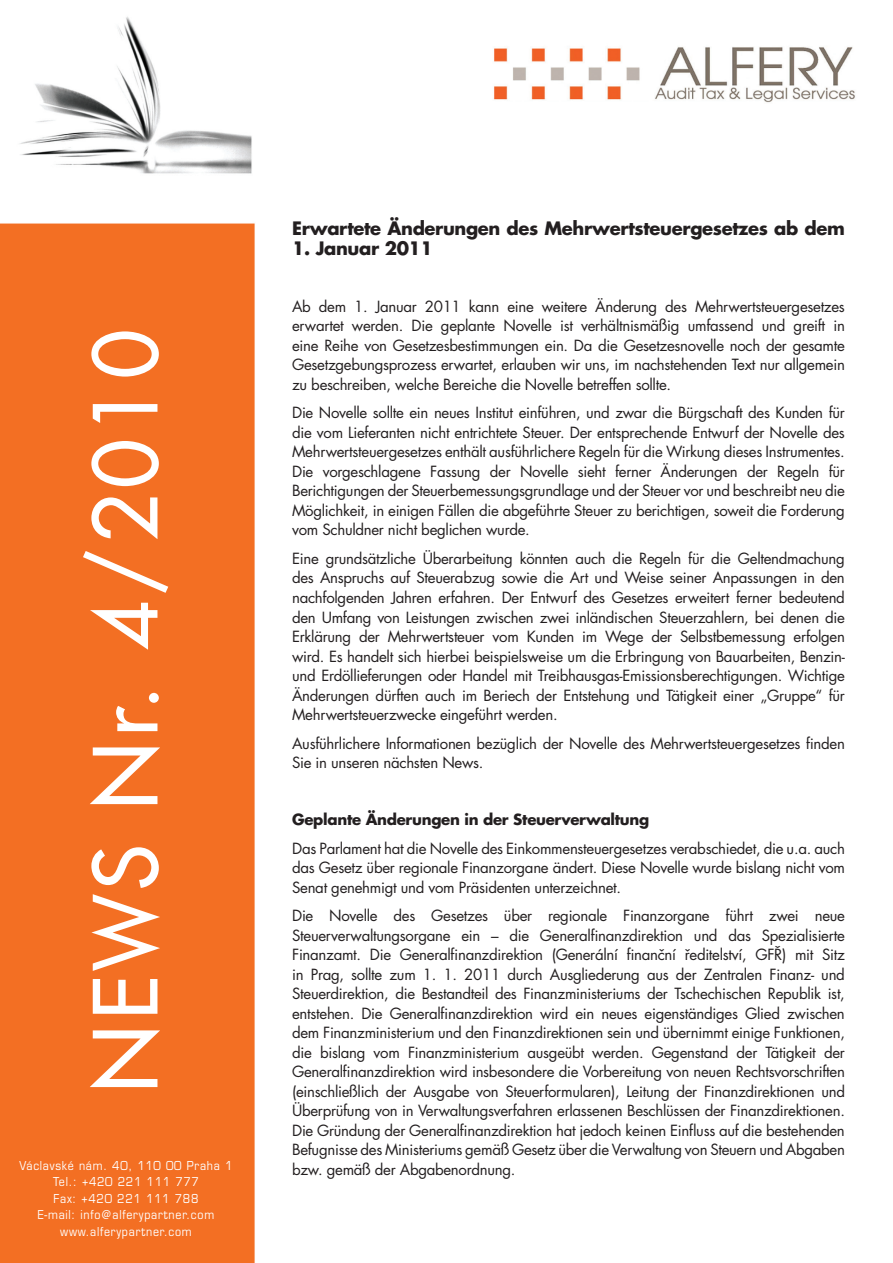
<style>
.page{position:relative;width:893px;height:1263px;background:#fff}
.page>*{position:absolute;margin:0;border:0;box-sizing:border-box;transform-origin:0 0}
.t1{font:700 18px "Futura CE";letter-spacing:-.02em;color:#231f20}
.t2{font:15px/19.5px "Futura CE";letter-spacing:-.02em;color:#231f20;text-align:justify}
.t3{font:700 15px "Futura CE";letter-spacing:-.02em;color:#231f20}
.t4{font:12px/16.5px "Eurostile CE";letter-spacing:.07em;color:#fff;text-align:center;scale:.89 1}
</style>
<div class="page">
<img style="left:0;top:16px;width:855px;height:1247px">
<img style="left:83px;top:331px;width:85px;height:756px">
<p class="t4" style="left:20px;top:1157px;width:241px">Václavské nám. 40, 110 00 Praha 1<br>Tel.: +420 221 111 777<br>Fax: +420 221 111 788<br>E-mail: info@alferypartner.com www.alferypartner.com</p>
<p class="t1" style="left:292px;top:217px;width:554px">Erwartete Änderungen des Mehrwertsteuergesetzes ab dem</p>
<p class="t1" style="left:292px;top:237px;width:142px">1. Januar 2011</p>
<p class="t2" style="left:292px;top:297px;width:554px">Ab dem 1. Januar 2011 kann eine weitere Änderung des Mehrwertsteuergesetzes erwartet werden. Die geplante Novelle ist verhältnismäßig umfassend und greift in eine Reihe von Gesetzesbestimmungen ein. Da die Gesetzesnovelle noch der gesamte Gesetzgebungsprozess erwartet, erlauben wir uns, im nachstehenden Text nur allgemein zu beschreiben, welche Bereiche die Novelle betreffen sollte.</p>
<p class="t2" style="left:292px;top:404px;width:554px">Die Novelle sollte ein neues Institut einführen, und zwar die Bürgschaft des Kunden für die vom Lieferanten nicht entrichtete Steuer. Der entsprechende Entwurf der Novelle des Mehrwertsteuergesetzes enthält ausführlichere Regeln für die Wirkung dieses Instrumentes.<br>Die vorgeschlagene Fassung der Novelle sieht ferner Änderungen der Regeln für Berichtigungen der Steuerbemessungsgrundlage und der Steuer vor und beschreibt neu die Möglichkeit, in einigen Fällen die abgeführte Steuer zu berichtigen, soweit die Forderung vom Schuldner nicht beglichen wurde.</p>
<p class="t2" style="left:292px;top:549px;width:554px">Eine grundsätzliche Überarbeitung könnten auch die Regeln für die Geltendmachung des Anspruchs auf Steuerabzug sowie die Art und Weise seiner Anpassungen in den nachfolgenden Jahren erfahren. Der Entwurf des Gesetzes erweitert ferner bedeutend den Umfang von Leistungen zwischen zwei inländischen Steuerzahlern, bei denen die Erklärung der Mehrwertsteuer vom Kunden im Wege der Selbstbemessung erfolgen wird. Es handelt sich hierbei beispielsweise um die Erbringung von Bauarbeiten, Benzin&shy;und Erdöllieferungen oder Handel mit Treibhausgas-Emissionsberechtigungen. Wichtige Änderungen dürften auch im Beriech der Entstehung und Tätigkeit einer „Gruppe“ für Mehrwertsteuerzwecke eingeführt werden.</p>
<p class="t2" style="left:292px;top:734px;width:554px">Ausführlichere Informationen bezüglich der Novelle des Mehrwertsteuergesetzes finden<br>Sie in unseren nächsten News.</p>
<p class="t3" style="left:292px;top:810px;width:359px">Geplante Änderungen in der Steuerverwaltung</p>
<p class="t2" style="left:292px;top:839px;width:554px">Das Parlament hat die Novelle des Einkommensteuergesetzes verabschiedet, die u.a. auch das Gesetz über regionale Finanzorgane ändert. Diese Novelle wurde bislang nicht vom Senat genehmigt und vom Präsidenten unterzeichnet.</p>
<p class="t2" style="left:292px;top:906px;width:554px">Die Novelle des Gesetzes über regionale Finanzorgane führt zwei neue Steuerverwaltungsorgane ein – die Generalfinanzdirektion und das Spezialisierte Finanzamt. Die Generalfinanzdirektion (Generální finanční ředitelství, GFŘ) mit Sitz in Prag, sollte zum 1. 1. 2011 durch Ausgliederung aus der Zentralen Finanz- und Steuerdirektion, die Bestandteil des Finanzministeriums der Tschechischen Republik ist, entstehen. Die Generalfinanzdirektion wird ein neues eigenständiges Glied zwischen dem Finanzministerium und den Finanzdirektionen sein und übernimmt einige Funktionen, die bislang vom Finanzministerium ausgeübt werden. Gegenstand der Tätigkeit der Generalfinanzdirektion wird insbesondere die Vorbereitung von neuen Rechtsvorschriften (einschließlich der Ausgabe von Steuerformularen), Leitung der Finanzdirektionen und Überprüfung von in Verwaltungsverfahren erlassenen Beschlüssen der Finanzdirektionen.<br>Die Gründung der Generalfinanzdirektion hat jedoch keinen Einfluss auf die bestehenden Befugnisse des Ministeriums gemäß Gesetz über die Verwaltung von Steuern und Abgaben bzw. gemäß der Abgabenordnung.</p>
</div>
